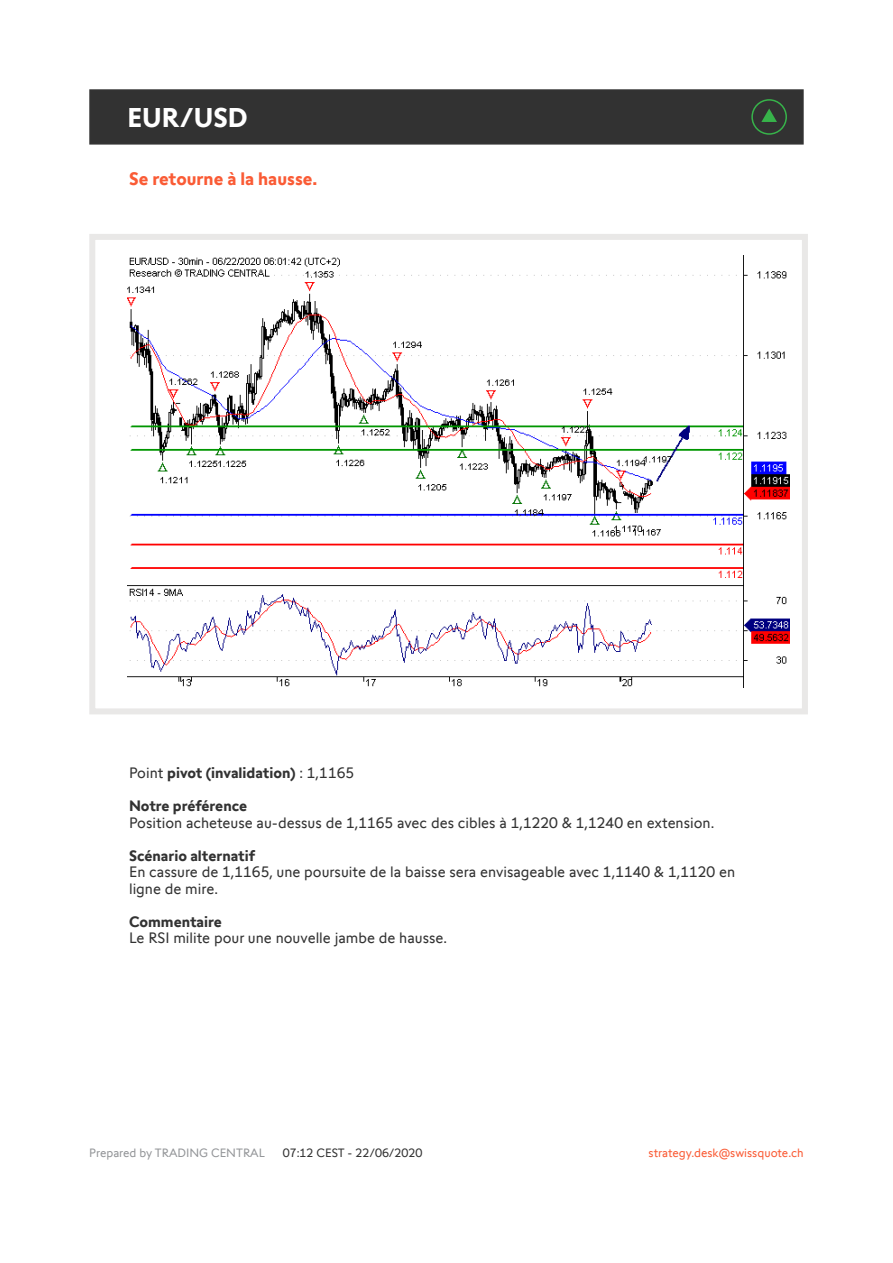
<style>
.page{position:relative;width:893px;height:1263px;background:#fff}
.page>*{position:absolute;margin:0;border:0;box-sizing:border-box;transform-origin:0 0}
.t1{font:700 27px "Swissquote CT";color:#fff}
.t2{font:700 18px "Swissquote CT";color:#fa5b35}
.t3{font:15px/16.5px "Swissquote CT";color:#323232}
.t4{font:700 15px "Swissquote CT";color:#323232}
.t5{font:12px "Swissquote CT";color:#fa5b35}
.t6{font:12px "Swissquote CT";color:#939598}
.t7{font:12px "Swissquote CT";color:#323232}
.s1{font-weight:400}
</style>
<div class="page">
<div style="left:89px;top:234px;width:719px;height:480px;border:6px solid #e9e8e7"></div>
<div style="left:89px;top:89px;width:715px;height:56px;background:#323232;border:2px solid #323232"></div>
<img style="left:128px;top:255px;width:661px;height:432px">
<svg style="left:751px;top:99px;width:36px;height:36px"></svg>
<h1 class="t1" style="left:128px;top:101px;width:122px">EUR/USD</h1>
<p class="t2" style="left:129px;top:168px;width:190px">Se retourne à la hausse.</p>
<p class="t4" style="left:129px;top:764px;width:227px"><span class="s1">Point</span> pivot (invalidation) <span class="s1">: 1,1165</span></p>
<p class="t4" style="left:129px;top:797px;width:120px">Notre préférence</p>
<p class="t3" style="left:129px;top:814px;width:587px">Position acheteuse au-dessus de 1,1165 avec des cibles à 1,1220 &amp; 1,1240 en extension.</p>
<p class="t4" style="left:129px;top:846px;width:127px">Scénario alternatif</p>
<p class="t3" style="left:129px;top:864px;width:608px">En cassure de 1,1165, une poursuite de la baisse sera envisageable avec 1,1140 &amp; 1,1120 en ligne de mire.</p>
<p class="t4" style="left:129px;top:912px;width:94px">Commentaire</p>
<p class="t3" style="left:129px;top:930px;width:320px">Le RSI milite pour une nouvelle jambe de hausse.</p>
<p class="t6" style="left:89px;top:1145px;width:177px">Prepared by TRADING CENTRAL</p>
<p class="t7" style="left:283px;top:1145px;width:141px">07:12 CEST - 22/06/2020</p>
<p class="t5" style="left:649px;top:1145px;width:157px">strategy.desk@swissquote.ch</p>
</div>
